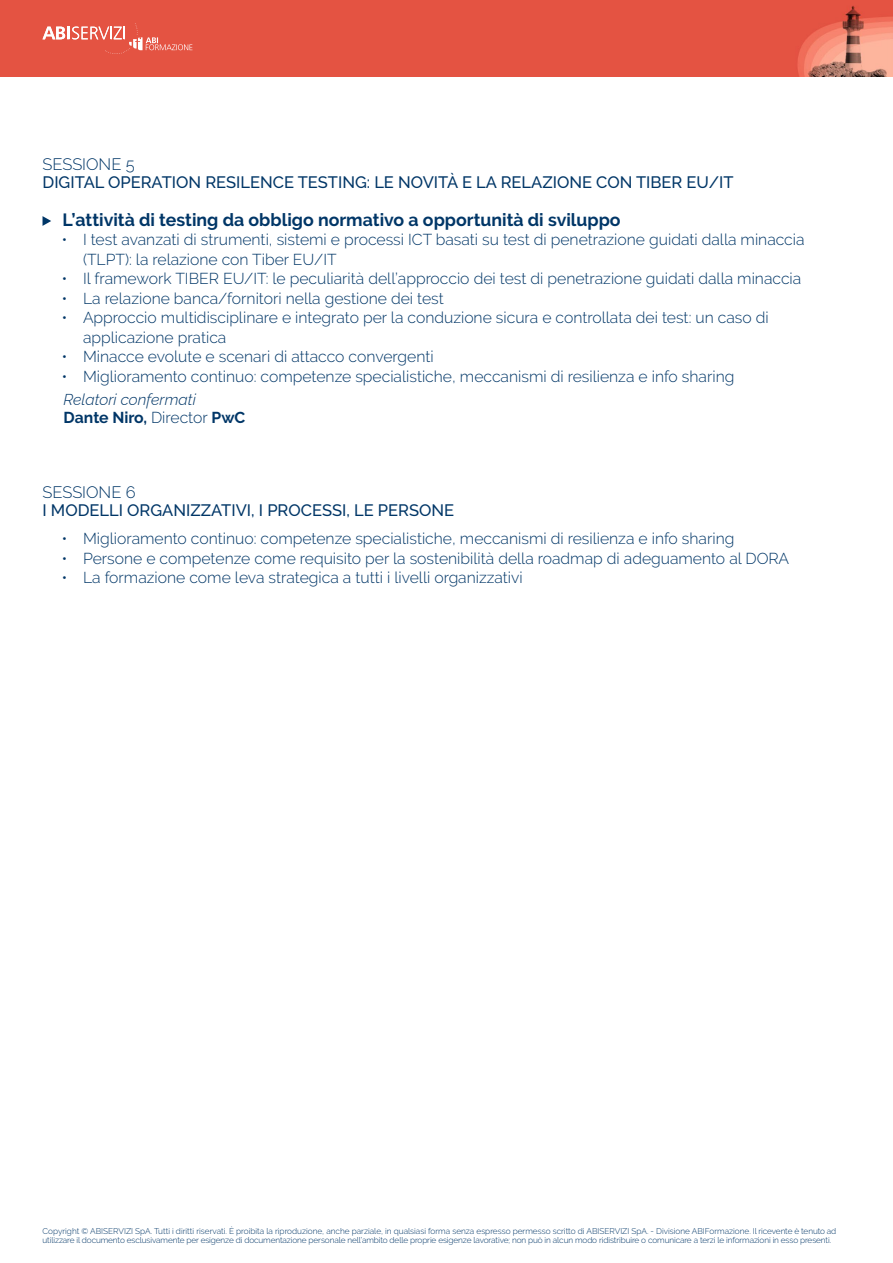
<style>
.page{position:relative;width:893px;height:1263px;background:#fff}
.page>*{position:absolute;margin:0;border:0;box-sizing:border-box;transform-origin:0 0}
.t1{font:700 17.7px "Raleway";color:#003667}
.t2{font:500 16.5px "Raleway";color:#003667}
.t3{font:300 16.5px "Raleway";color:#003667}
.t4{font:300 15.75px/19.5px "Raleway";color:#003667}
.t5{font:700 15.75px "Raleway";color:#003667}
.t6{font:italic 100 15.75px "Raleway";color:#003667}
.t7{font:300 8.25px/9px "Raleway";letter-spacing:-.01em;color:#003667}
.s1{font-weight:300}
</style>
<div class="page">
<img style="left:0;top:0;width:893px;height:77px">
<svg style="left:43px;top:23px;width:149px;height:31px;background:#e76c5e"></svg>
<svg style="left:43px;top:216px;width:8px;height:10px"></svg>
<p class="t3" style="left:43px;top:154px;width:94px">SESSIONE 5</p>
<p class="t2" style="left:43px;top:172px;width:692px">DIGITAL OPERATION RESILENCE TESTING: LE NOVITÀ E LA RELAZIONE CON TIBER EU/IT</p>
<p class="t1" style="left:63px;top:210px;width:559px">L’attività di testing da obbligo normativo a opportunità di sviluppo</p>
<p class="t4" style="left:83px;top:230px;width:723px;text-indent:-21px">• I test avanzati di strumenti, sistemi e processi ICT basati su test di penetrazione guidati dalla minaccia (TLPT): la relazione con Tiber EU/IT</p>
<p class="t4" style="left:62px;top:269px;width:741px">• Il framework TIBER EU/IT: le peculiarità dell’approccio dei test di penetrazione guidati dalla minaccia</p>
<p class="t4" style="left:62px;top:289px;width:384px">• La relazione banca/fornitori nella gestione dei test</p>
<p class="t4" style="left:83px;top:308px;width:687px;text-indent:-21px">• Approccio multidisciplinare e integrato per la conduzione sicura e controllata dei test: un caso di applicazione pratica</p>
<p class="t4" style="left:62px;top:347px;width:373px">• Minacce evolute e scenari di attacco convergenti</p>
<p class="t4" style="left:62px;top:367px;width:674px">• Miglioramento continuo: competenze specialistiche, meccanismi di resilienza e info sharing</p>
<p class="t6" style="left:64px;top:387px;width:134px">Relatori confermati</p>
<p class="t5" style="left:64px;top:409px;width:183px">Dante Niro, <span class="s1">Director</span> PwC</p>
<p class="t3" style="left:43px;top:483px;width:95px">SESSIONE 6</p>
<p class="t2" style="left:43px;top:501px;width:413px">I MODELLI ORGANIZZATIVI, I PROCESSI, LE PERSONE</p>
<p class="t4" style="left:62px;top:529px;width:674px">• Miglioramento continuo: competenze specialistiche, meccanismi di resilienza e info sharing</p>
<p class="t4" style="left:62px;top:549px;width:729px">• Persone e competenze come requisito per la sostenibilità della roadmap di adeguamento al DORA</p>
<p class="t4" style="left:62px;top:568px;width:463px">• La formazione come leva strategica a tutti i livelli organizzativi</p>
<p class="t7" style="left:43px;top:1227px;width:795px">Copyright © ABISERVIZI SpA. Tutti i diritti riservati. È proibita la riproduzione, anche parziale, in qualsiasi forma senza espresso permesso scritto di ABISERVIZI SpA. - Divisione ABIFormazione. Il ricevente è tenuto ad utilizzare il documento esclusivamente per esigenze di documentazione personale nell’ambito delle proprie esigenze lavorative; non può in alcun modo ridistribuire o comunicare a terzi le informazioni in esso presenti.</p>
</div>
